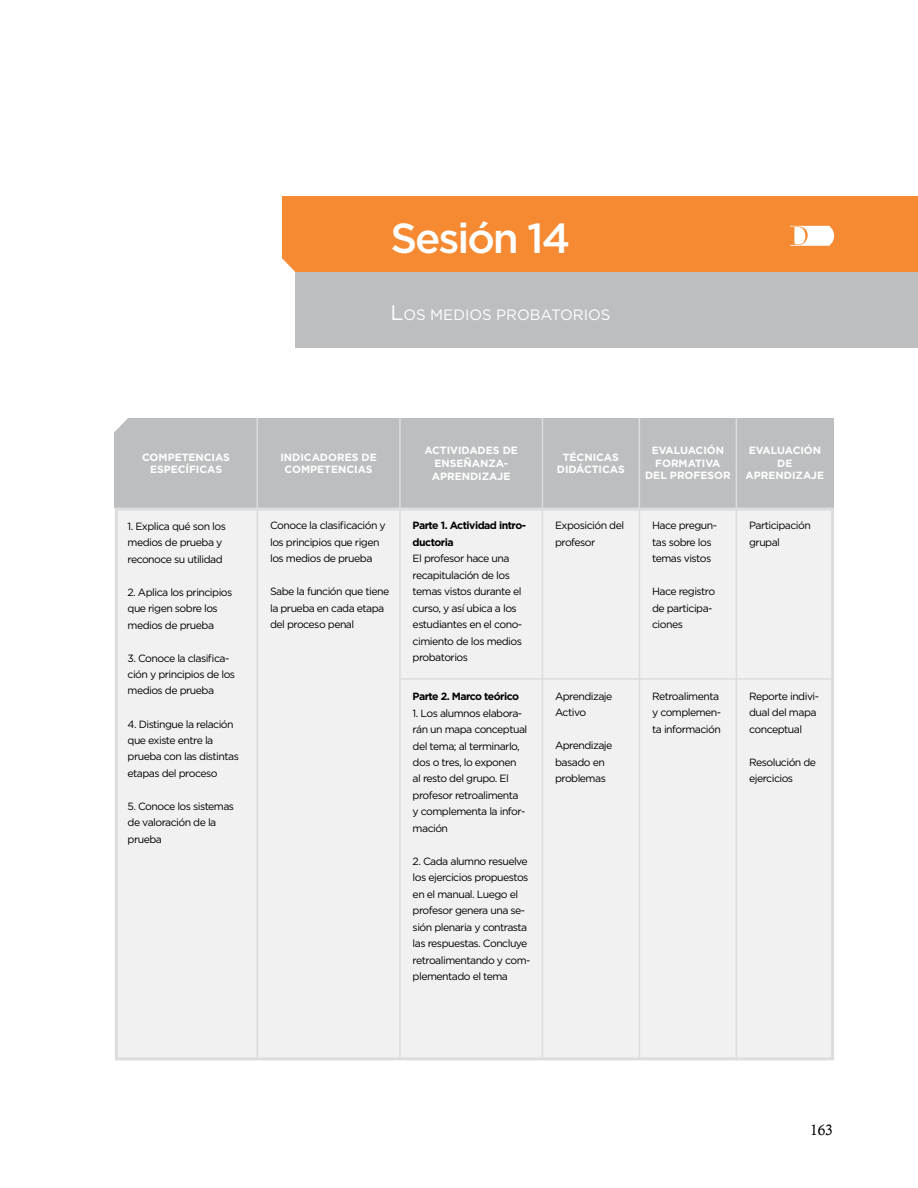
<style>
.page{position:relative;width:918px;height:1188px;background:#fff}
.page>*{position:absolute;margin:0;border:0;box-sizing:border-box;transform-origin:0 0}
.t1{font:500 42px "Gotham";letter-spacing:-.05em;color:#fff}
.t2{font:15px "Gotham";color:#fff}
.t3{font:15px "Calisto";color:#000}
.t4{font:10.5px/16.5px "Gotham";letter-spacing:-.05em;color:#000}
.t5{font:700 10.5px/12.6px "Gotham";color:#fff;text-align:center}
.t6{font:700 10.5px/16.5px "Gotham";letter-spacing:-.05em;color:#000}
.s1{font-size:21px}
</style>
<div class="page">
<div style="left:282px;top:196px;width:636px;height:76px;background:#f68a33"></div>
<div style="left:296px;top:272px;width:622px;height:76px;background:#bcbec0"></div>
<svg style="left:790px;top:226px;width:44px;height:20px"></svg>
<svg style="left:282px;top:258px;width:14px;height:28px"></svg>
<div style="left:115px;top:418px;width:719px;height:90px;background:#bcbec0"></div>
<div style="left:115px;top:508px;width:719px;height:552px;background:#f1f1f2;border:3px solid #dcddde"></div>
<hr style="left:257px;top:418px;width:1px;height:640px;background:#dcddde">
<hr style="left:399px;top:418px;width:2px;height:640px;background:#dcddde">
<hr style="left:542px;top:418px;width:1px;height:640px;background:#dcddde">
<hr style="left:639px;top:418px;width:1px;height:640px;background:#dcddde">
<hr style="left:736px;top:418px;width:1px;height:642px;background:#dcddde">
<hr style="left:401px;top:678px;width:432px;height:2px;background:#dcddde">
<svg style="left:114px;top:418px;width:14px;height:14px"></svg>
<h1 class="t1" style="left:390px;top:210px;width:181px">Sesión 14</h1>
<h2 class="t2" style="left:390px;top:305px;width:221px"><span class="s1">l</span>os medios probatorios</h2>
<p class="t5" style="left:142px;top:451px;width:88px">COMPETENCIAS<br>ESPEC ÍFICAS</p>
<p class="t4" style="left:128px;top:517px;width:100px">1. Explica qué son los medios de prueba y reconoce su utilidad</p>
<p class="t4" style="left:128px;top:583px;width:106px">2. Aplica los principios que rigen sobre los medios de prueba</p>
<p class="t4" style="left:128px;top:649px;width:109px">3. Conoce la clasifica&shy;ción y principios de los medios de prueba</p>
<p class="t4" style="left:128px;top:715px;width:113px">4. Distingue la relación que existe entre la prueba con las distintas etapas del proceso</p>
<p class="t4" style="left:128px;top:798px;width:108px">5. Conoce los sistemas de valoración de la prueba</p>
<p class="t5" style="left:280px;top:450px;width:98px">I NDICADORES DE<br>COMPETENCIAS</p>
<p class="t4" style="left:270px;top:517px;width:117px">Conoce la clasificación y los principios que rigen los medios de prueba</p>
<p class="t4" style="left:270px;top:583px;width:121px">Sabe la función que tiene la prueba en cada etapa del proceso penal</p>
<p class="t5" style="left:424px;top:444px;width:95px">ACTIVI DADES DE<br>ENSEÑANZA-<br>APRENDIZAJE</p>
<p class="t6" style="left:413px;top:517px;width:115px">PARTE 1. ACTIVIDAD INTRO-<br>DUCTORIA</p>
<p class="t4" style="left:413px;top:550px;width:111px">El profesor hace una recapitulación de los temas vistos durante el curso, y así ubica a los estudiantes en el cono&shy;cimiento de los medios probatorios</p>
<p class="t6" style="left:413px;top:688px;width:108px">PARTE 2. M ARCO TEÓRICO</p>
<p class="t4" style="left:413px;top:704px;width:116px">1. Los alumnos elabora&shy;rán un mapa conceptual del tema; al terminarlo, dos o tres, lo exponen al resto del grupo. E l profesor retroalimenta y complementa la infor&shy;mación</p>
<p class="t4" style="left:413px;top:853px;width:119px">2. Cada alumno resuelve los ejercicios propuestos en el manual. Luego el profesor genera una se&shy;sión plenaria y contrasta las respuestas. Concluye retroalimentando y com&shy;plementado el tema</p>
<p class="t5" style="left:557px;top:450px;width:68px">TÉCNICAS<br>DI DÁCTICAS</p>
<p class="t4" style="left:555px;top:517px;width:71px">Exposición del profesor</p>
<p class="t5" style="left:645px;top:444px;width:84px">EVALUACI ÓN<br>FORMATIVA<br>DEL PROFESOR</p>
<p class="t5" style="left:746px;top:444px;width:80px">EVALUACI ÓN<br>DE<br>APRENDIZAJE</p>
<p class="t4" style="left:652px;top:517px;width:66px">Hace pregun&shy;tas sobre los temas vistos</p>
<p class="t4" style="left:652px;top:583px;width:65px">Hace registro de participa&shy;ciones</p>
<p class="t4" style="left:749px;top:517px;width:63px">Participación grupal</p>
<p class="t4" style="left:555px;top:688px;width:59px">Aprendizaje<br>Activo</p>
<p class="t4" style="left:555px;top:737px;width:59px">Aprendizaje basado en problemas</p>
<p class="t4" style="left:652px;top:688px;width:71px">Retroalimenta y complemen&shy;ta información</p>
<p class="t4" style="left:749px;top:688px;width:71px">Reporte indivi&shy;dual del mapa conceptual</p>
<p class="t4" style="left:749px;top:754px;width:68px">Resolución de ejercicios</p>
<h2 class="t3" style="left:810px;top:1121px;width:24px">163</h2>
</div>
